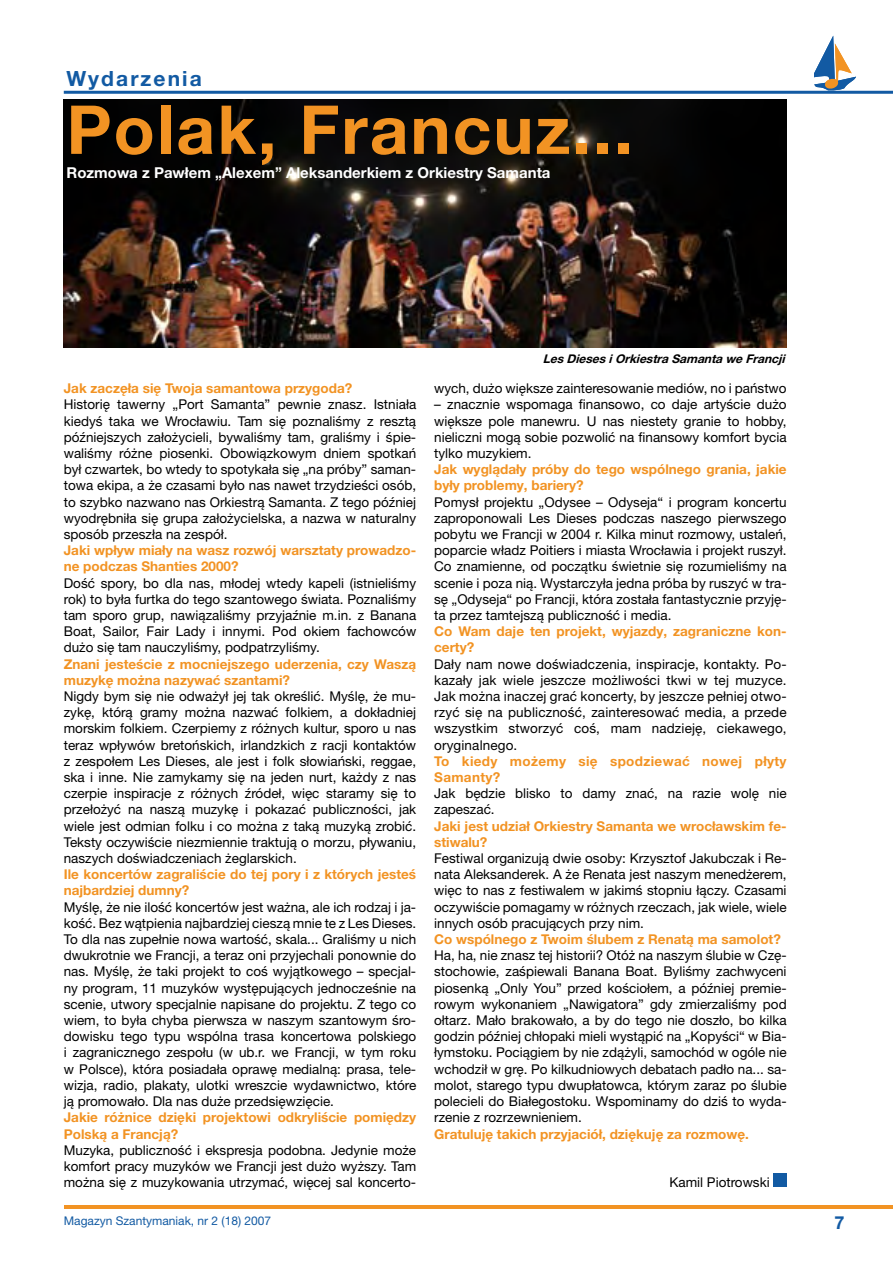
<style>
.page{position:relative;width:893px;height:1263px;background:#fff}
.page>*{position:absolute;margin:0;border:0;box-sizing:border-box;transform-origin:0 0}
.t1{font:700 67.5px "Helvetica Neue LT Pro";letter-spacing:.03em;color:#f29323}
.t2{font:700 21px "Helvetica Neue LT Pro";letter-spacing:.1em;color:#125aa3}
.t3{font:700 15px "Helvetica Neue LT Pro";color:#fff}
.t4{font:13.5px/16.2px "Helvetica Neue LT Pro";color:#000;text-align:justify}
.t5{font:700 13.5px/16.2px "Helvetica Neue LT Pro";color:#f29323}
.t6{font:700 13.5px/16.2px "Helvetica Neue LT Pro";letter-spacing:.025em;color:#f29323}
.t7{font:italic 700 12px "Helvetica Neue LT Pro";color:#000}
.t8{font:12px "Helvetica Neue LT Pro";color:#125aa3}
</style>
<div class="page">
<hr style="left:64px;top:91px;width:829px;height:3px;background:#125aa3">
<hr style="left:64px;top:1205px;width:829px;height:4px;background:#f29323">
<svg style="left:814px;top:36px;width:42px;height:54px"></svg>
<div style="left:773px;top:1174px;width:14px;height:13px;background:#125aa3"></div>
<img style="left:64px;top:99px;width:723px;height:249px">
<h2 class="t2" style="left:66px;top:65px;width:137px">Wydarzenia</h2>
<h1 class="t1" style="left:67px;top:87px;width:568px">Polak, Francuz...</h1>
<p class="t3" style="left:67px;top:163px;width:486px">Rozmowa z Pawłem „Alexem” Aleksanderkiem z Orkiestry Samanta</p>
<p class="t5" style="left:64px;top:380px;width:290px">Jak zaczęła się Twoja samantowa przygoda?</p>
<p class="t4" style="left:64px;top:396px;width:354px">Historię tawerny „Port Samanta” pewnie znasz. Istniała kiedyś taka we Wrocławiu. Tam się poznaliśmy z resztą późniejszych założycieli, bywaliśmy tam, graliśmy i śpie&shy;waliśmy różne piosenki. Obowiązkowym dniem spotkań był czwartek, bo wtedy to spotykała się „na próby” saman&shy;towa ekipa, a że czasami było nas nawet trzydzieści osób, to szybko nazwano nas Orkiestrą Samanta. Z tego później wyodrębniła się grupa założycielska, a nazwa w naturalny sposób przeszła na zespół.</p>
<p class="t5" style="left:64px;top:542px;width:354px">Jaki wpływ miały na wasz rozwój warsztaty prowadzo&shy;ne podczas Shanties 2000?</p>
<p class="t4" style="left:64px;top:574px;width:354px">Dość spory, bo dla nas, młodej wtedy kapeli (istnieliśmy rok) to była furtka do tego szantowego świata. Poznaliśmy tam sporo grup, nawiązaliśmy przyjaźnie m.in. z Banana Boat, Sailor, Fair Lady i innymi. Pod okiem fachowców dużo się tam nauczyliśmy, podpatrzyliśmy.</p>
<p class="t5" style="left:64px;top:655px;width:354px">Znani jesteście z mocniejszego uderzenia, czy Waszą muzykę można nazywać szantami?</p>
<p class="t4" style="left:64px;top:688px;width:354px">Nigdy bym się nie odważył jej tak określić. Myślę, że mu&shy;zykę, którą gramy można nazwać folkiem, a dokładniej morskim folkiem. Czerpiemy z różnych kultur, sporo u nas teraz wpływów bretońskich, irlandzkich z racji kontaktów z zespołem Les Dieses, ale jest i folk słowiański, reggae, ska i inne. Nie zamykamy się na jeden nurt, każdy z nas czerpie inspiracje z różnych źródeł, więc staramy się to przełożyć na naszą muzykę i pokazać publiczności, jak wiele jest odmian folku i co można z taką muzyką zrobić.<br>Teksty oczywiście niezmiennie traktują o morzu, pływaniu, naszych doświadczeniach żeglarskich.</p>
<p class="t5" style="left:64px;top:866px;width:354px">Ile koncertów zagraliście do tej pory i z których jesteś najbardziej dumny?</p>
<p class="t4" style="left:64px;top:898px;width:354px">Myślę, że nie ilość koncertów jest ważna, ale ich rodzaj i ja&shy;kość. Bez wątpienia najbardziej cieszą mnie te z Les Dieses.<br>To dla nas zupełnie nowa wartość, skala... Graliśmy u nich dwukrotnie we Francji, a teraz oni przyjechali ponownie do nas. Myślę, że taki projekt to coś wyjątkowego – specjal&shy;ny program, 11 muzyków występujących jednocześnie na scenie, utwory specjalnie napisane do projektu. Z tego co wiem, to była chyba pierwsza w naszym szantowym śro&shy;dowisku tego typu wspólna trasa koncertowa polskiego i zagranicznego zespołu (w ub.r. we Francji, w tym roku w Polsce), która posiadała oprawę medialną: prasa, tele&shy;wizja, radio, plakaty, ulotki wreszcie wydawnictwo, które ją promowało. Dla nas duże przedsięwzięcie.</p>
<p class="t5" style="left:64px;top:1109px;width:354px">Jakie różnice dzięki projektowi odkryliście pomiędzy<br>Polską a Francją?</p>
<p class="t4" style="left:64px;top:1141px;width:354px">Muzyka, publiczność i ekspresja podobna. Jedynie może komfort pracy muzyków we Francji jest dużo wyższy. Tam można się z muzykowania utrzymać, więcej sal koncerto-</p>
<p class="t8" style="left:64px;top:1213px;width:209px">Magazyn Szantymaniak, nr 2 (18) 2007</p>
<p class="t7" style="left:543px;top:351px;width:247px">LesDiesesiOrkiestraSamantaweFrancj i</p>
<p class="t4" style="left:434px;top:380px;width:354px">wych, dużo większe zainteresowanie mediów, no i państwo</p>
<p class="t4" style="left:434px;top:396px;width:354px">– znacznie wspomaga finansowo, co daje artyście dużo większe pole manewru. U nas niestety granie to hobby, nieliczni mogą sobie pozwolić na finansowy komfort bycia tylko muzykiem.</p>
<p class="t5" style="left:434px;top:461px;width:354px">Jak wyglądały próby do tego wspólnego grania, jakie były problemy, bariery?</p>
<p class="t4" style="left:434px;top:493px;width:354px">Pomysł projektu „Odysee – Odyseja“ i program koncertu zaproponowali Les Dieses podczas naszego pierwszego pobytu we Francji w 2004 r. Kilka minut rozmowy, ustaleń, poparcie władz Poitiers i miasta Wrocławia i projekt ruszył.<br>Co znamienne, od początku świetnie się rozumieliśmy na scenie i poza nią. Wystarczyła jedna próba by ruszyć w tra&shy;sę „Odyseja“ po Francji, która została fantastycznie przyję&shy;ta przez tamtejszą publiczność i media.</p>
<p class="t5" style="left:434px;top:623px;width:354px">Co Wam daje ten projekt, wyjazdy, zagraniczne kon&shy;certy?</p>
<p class="t4" style="left:434px;top:655px;width:354px">Dały nam nowe doświadczenia, inspiracje, kontakty. Po&shy;kazały jak wiele jeszcze możliwości tkwi w tej muzyce.<br>Jak można inaczej grać koncerty, by jeszcze pełniej otwo&shy;rzyć się na publiczność, zainteresować media, a przede wszystkim stworzyć coś, mam nadzieję, ciekawego, oryginalnego.</p>
<p class="t6" style="left:434px;top:752px;width:354px">To kiedy możemy się spodziewać nowej płyty<br>Samanty?</p>
<p class="t4" style="left:434px;top:785px;width:354px">Jak będzie blisko to damy znać, na razie wolę nie zapeszać.</p>
<p class="t5" style="left:434px;top:817px;width:354px">Jaki jest udział Orkiestry Samanta we wrocławskim fe&shy;stiwalu?</p>
<p class="t4" style="left:434px;top:850px;width:354px">Festiwal organizują dwie osoby: Krzysztof Jakubczak i Re&shy;nata Aleksanderek. A że Renata jest naszym menedżerem, więc to nas z festiwalem w jakimś stopniu łączy. Czasami oczywiście pomagamy w różnych rzeczach, jak wiele, wiele innych osób pracujących przy nim.</p>
<p class="t5" style="left:434px;top:931px;width:348px">Co wspólnego z Twoim ślubem z Renatą ma samolot?</p>
<p class="t4" style="left:434px;top:947px;width:354px">Ha, ha, nie znasz tej historii? Otóż na naszym ślubie w Czę&shy;stochowie, zaśpiewali Banana Boat. Byliśmy zachwyceni piosenką „Only You” przed kościołem, a później premie&shy;rowym wykonaniem „Nawigatora” gdy zmierzaliśmy pod ołtarz. Mało brakowało, a by do tego nie doszło, bo kilka godzin później chłopaki mieli wystąpić na „Kopyści“ w Bia&shy;łymstoku. Pociągiem by nie zdążyli, samochód w ogóle nie wchodził w grę. Po kilkudniowych debatach padło na... sa&shy;molot, starego typu dwupłatowca, którym zaraz po ślubie polecieli do Białegostoku. Wspominamy do dziś to wyda&shy;rzenie z rozrzewnieniem.</p>
<p class="t5" style="left:434px;top:1125px;width:316px">Gratuluję takich przyjaciół, dziękuję za rozmowę.</p>
<p class="t4" style="left:669px;top:1174px;width:102px">Kamil Piotrowski</p>
</div>
